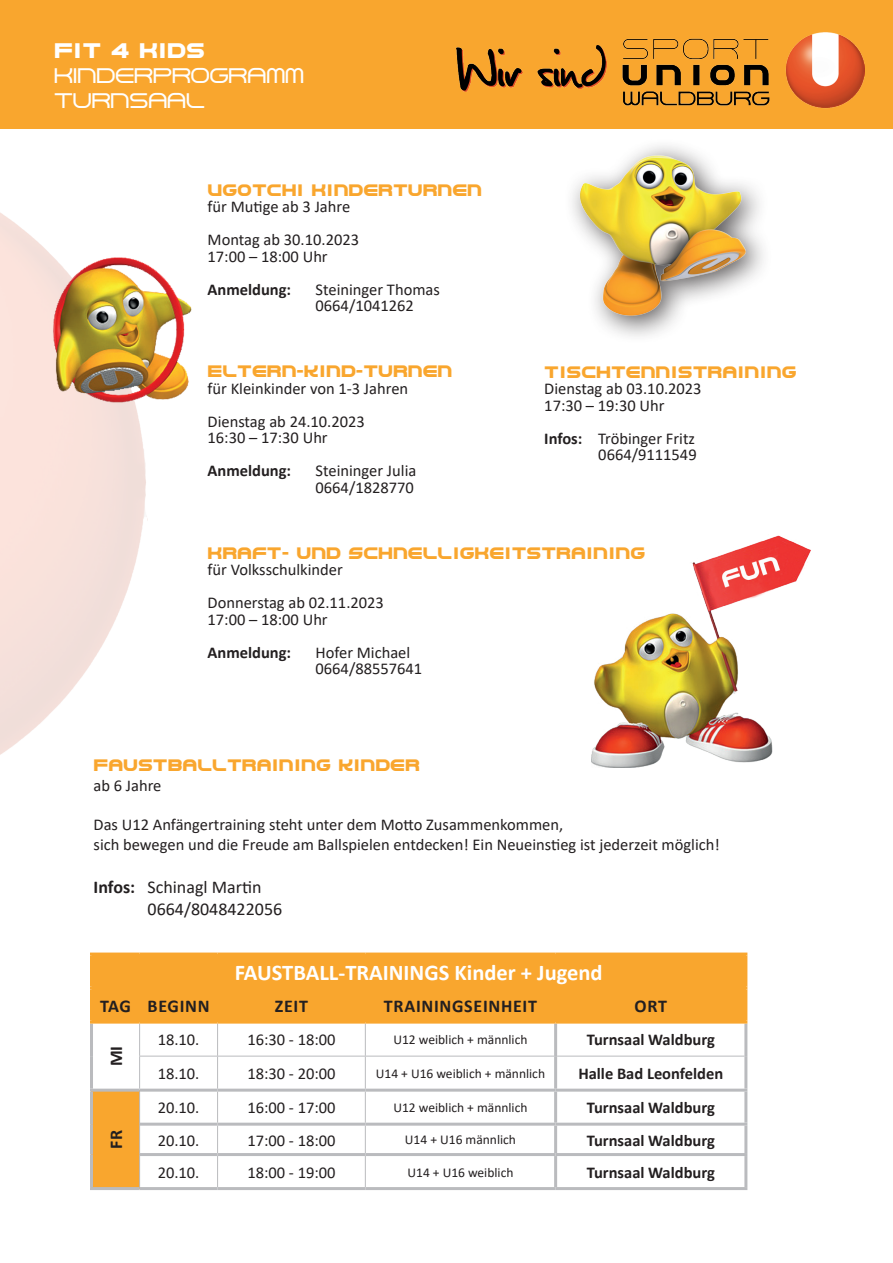
<style>
.page{position:relative;width:893px;height:1263px;background:#fff}
.page>*{position:absolute;margin:0;border:0;box-sizing:border-box;transform-origin:0 0}
.t1{font:700 22.5px "Calibri";color:#fff}
.t2{font:500 21px "Line";color:#fff}
.t3{font:900 21px "Line";color:#fff}
.t4{font:700 18px "Calibri";letter-spacing:.04em;color:#231f20}
.t5{font:18px "Calibri";color:#231f20}
.t6{font:16.5px "Calibri";color:#231f20}
.t7{font:700 16.5px "Calibri";color:#231f20}
.t8{font:900 16.5px "Line";color:#f9a62e}
.t9{font:13.5px "Calibri";color:#231f20}
.s1{font-weight:700}
</style>
<div class="page">
<div style="left:0;top:0;width:893px;height:129px;background:#f9a62e"></div>
<div style="left:563px;top:138px;width:210px;height:207px;background:#231f20;opacity:.75"></div>
<img style="left:563px;top:147px;width:207px;height:180px">
<img style="left:35px;top:249px;width:157px;height:179px">
<img style="left:591px;top:535px;width:220px;height:232px">
<div style="left:93px;top:955px;width:651px;height:65px;background:#f9a62e"></div>
<svg style="left:366px;top:1023px;width:378px;height:134px"></svg>
<div style="left:92px;top:1090px;width:48px;height:98px;background:#f9a62e"></div>
<hr style="left:217px;top:1023px;width:1px;height:33px;background:#babbbe">
<hr style="left:365px;top:1023px;width:1px;height:33px;background:#babbbe">
<hr style="left:139px;top:1056px;width:79px;height:1px;background:#babbbe">
<hr style="left:218px;top:1056px;width:147px;height:1px;background:#babbbe">
<hr style="left:217px;top:1056px;width:1px;height:33px;background:#babbbe">
<hr style="left:365px;top:1056px;width:189px;height:1px;background:#babbbe">
<hr style="left:365px;top:1056px;width:1px;height:33px;background:#babbbe">
<hr style="left:557px;top:1056px;width:187px;height:1px;background:#babbbe">
<hr style="left:139px;top:1023px;width:1px;height:33px;background:#babbbe">
<hr style="left:139px;top:1056px;width:1px;height:33px;background:#babbbe">
<hr style="left:139px;top:1092px;width:1px;height:32px;background:#babbbe">
<hr style="left:217px;top:1092px;width:1px;height:31px;background:#babbbe">
<hr style="left:365px;top:1092px;width:1px;height:31px;background:#babbbe">
<hr style="left:139px;top:1124px;width:1px;height:30px;background:#babbbe">
<svg style="left:217px;top:1126px;width:1px;height:27px"></svg>
<svg style="left:365px;top:1126px;width:1px;height:27px"></svg>
<hr style="left:139px;top:1154px;width:1px;height:33px;background:#babbbe">
<hr style="left:217px;top:1156px;width:1px;height:31px;background:#babbbe">
<hr style="left:365px;top:1156px;width:1px;height:31px;background:#babbbe">
<hr style="left:140px;top:1123px;width:78px;height:3px;background:#babbbe">
<hr style="left:218px;top:1123px;width:147px;height:3px;background:#babbbe">
<hr style="left:365px;top:1123px;width:191px;height:3px;background:#babbbe">
<hr style="left:556px;top:1123px;width:191px;height:3px;background:#babbbe">
<hr style="left:140px;top:1153px;width:78px;height:3px;background:#babbbe">
<hr style="left:218px;top:1153px;width:147px;height:3px;background:#babbbe">
<hr style="left:365px;top:1153px;width:191px;height:3px;background:#babbbe">
<hr style="left:556px;top:1153px;width:191px;height:3px;background:#babbbe">
<hr style="left:90px;top:1187px;width:50px;height:3px;background:#babbbe">
<hr style="left:140px;top:1187px;width:78px;height:3px;background:#babbbe">
<hr style="left:218px;top:1187px;width:147px;height:3px;background:#babbbe">
<hr style="left:365px;top:1187px;width:191px;height:3px;background:#babbbe">
<hr style="left:556px;top:1187px;width:191px;height:3px;background:#babbbe">
<hr style="left:90px;top:1092px;width:3px;height:32px;background:#babbbe">
<hr style="left:554px;top:1092px;width:3px;height:31px;background:#babbbe">
<hr style="left:744px;top:1092px;width:3px;height:31px;background:#babbbe">
<hr style="left:90px;top:1124px;width:3px;height:30px;background:#babbbe">
<hr style="left:554px;top:1126px;width:3px;height:27px;background:#babbbe">
<hr style="left:744px;top:1126px;width:3px;height:27px;background:#babbbe">
<hr style="left:90px;top:1154px;width:3px;height:33px;background:#babbbe">
<hr style="left:554px;top:1156px;width:3px;height:31px;background:#babbbe">
<hr style="left:744px;top:1156px;width:3px;height:31px;background:#babbbe">
<hr style="left:90px;top:1023px;width:3px;height:33px;background:#babbbe">
<hr style="left:90px;top:1056px;width:3px;height:33px;background:#babbbe">
<hr style="left:90px;top:1089px;width:50px;height:3px;background:#babbbe">
<hr style="left:554px;top:1023px;width:3px;height:33px;background:#babbbe">
<hr style="left:744px;top:1023px;width:3px;height:33px;background:#babbbe">
<hr style="left:554px;top:1056px;width:3px;height:33px;background:#babbbe">
<hr style="left:744px;top:1056px;width:3px;height:33px;background:#babbbe">
<hr style="left:140px;top:1089px;width:78px;height:3px;background:#babbbe">
<hr style="left:218px;top:1089px;width:147px;height:3px;background:#babbbe">
<hr style="left:365px;top:1089px;width:191px;height:3px;background:#babbbe">
<hr style="left:556px;top:1089px;width:191px;height:3px;background:#babbbe">
<hr style="left:90px;top:986px;width:50px;height:3px;background:#f9a62e">
<hr style="left:140px;top:986px;width:78px;height:3px;background:#f9a62e">
<hr style="left:218px;top:986px;width:147px;height:3px;background:#f9a62e">
<hr style="left:365px;top:986px;width:191px;height:3px;background:#f9a62e">
<hr style="left:556px;top:986px;width:191px;height:3px;background:#f9a62e">
<hr style="left:90px;top:952px;width:50px;height:3px;background:#f9a62e">
<hr style="left:90px;top:955px;width:3px;height:31px;background:#f9a62e">
<hr style="left:140px;top:952px;width:78px;height:3px;background:#f9a62e">
<hr style="left:218px;top:952px;width:147px;height:3px;background:#f9a62e">
<hr style="left:365px;top:952px;width:191px;height:3px;background:#f9a62e">
<hr style="left:556px;top:952px;width:191px;height:3px;background:#f9a62e">
<hr style="left:744px;top:955px;width:3px;height:31px;background:#f9a62e">
<hr style="left:90px;top:989px;width:3px;height:31px;background:#f9a62e">
<hr style="left:554px;top:989px;width:3px;height:31px;background:#f9a62e">
<hr style="left:744px;top:989px;width:3px;height:31px;background:#f9a62e">
<hr style="left:90px;top:1020px;width:50px;height:3px;background:#f9a62e">
<hr style="left:140px;top:1020px;width:78px;height:3px;background:#f9a62e">
<hr style="left:218px;top:1020px;width:147px;height:3px;background:#f9a62e">
<hr style="left:365px;top:1020px;width:191px;height:3px;background:#f9a62e">
<hr style="left:556px;top:1020px;width:191px;height:3px;background:#f9a62e">
<img style="left:456px;top:32px;width:409px;height:77px">
<p class="t3" style="left:54px;top:36px;width:153px">FIT 4 KIDS</p>
<p class="t2" style="left:54px;top:62px;width:252px">KINDERPROGRAMM</p>
<p class="t2" style="left:54px;top:88px;width:153px">TURNSAAL</p>
<p class="t8" style="left:208px;top:179px;width:276px">UGOTCHI KINDERTURNEN</p>
<p class="t6" style="left:208px;top:195px;width:144px">für Mutige ab 3 Jahre</p>
<p class="t6" style="left:208px;top:228px;width:153px">Montag ab 30.10.2023</p>
<p class="t6" style="left:208px;top:245px;width:122px">17:00 – 18:00 Uhr</p>
<p class="t7" style="left:208px;top:278px;width:85px">Anmeldung:</p>
<p class="t6" style="left:316px;top:278px;width:126px">Steininger Thomas</p>
<p class="t6" style="left:316px;top:294px;width:100px">0664/1041262</p>
<p class="t8" style="left:208px;top:360px;width:246px">ELTERN-KIND-TURNEN</p>
<p class="t6" style="left:208px;top:377px;width:202px">für Kleinkinder von 1-3 Jahren</p>
<p class="t6" style="left:208px;top:410px;width:159px">Dienstag ab 24.10.2023</p>
<p class="t6" style="left:208px;top:426px;width:122px">16:30 – 17:30 Uhr</p>
<p class="t7" style="left:208px;top:459px;width:85px">Anmeldung:</p>
<p class="t6" style="left:316px;top:459px;width:102px">Steininger Julia</p>
<p class="t6" style="left:316px;top:476px;width:100px">0664/1828770</p>
<p class="t8" style="left:544px;top:360px;width:254px">TISCHTENNISTRAINING</p>
<p class="t6" style="left:544px;top:377px;width:159px">Dienstag ab 03.10.2023</p>
<p class="t6" style="left:544px;top:394px;width:122px">17:30 – 19:30 Uhr</p>
<p class="t6" style="left:544px;top:427px;width:152px"><span class="s1">Infos:</span> Tröbinger Fritz</p>
<p class="t6" style="left:598px;top:443px;width:100px">0664/9111549</p>
<p class="t8" style="left:208px;top:542px;width:439px">KRAFT- UND SCHNELLIGKEITSTRAINING</p>
<p class="t6" style="left:208px;top:558px;width:137px">für Volksschulkinder</p>
<p class="t6" style="left:208px;top:591px;width:178px">Donnerstag ab 02.11.2023</p>
<p class="t6" style="left:208px;top:608px;width:122px">17:00 – 18:00 Uhr</p>
<p class="t7" style="left:208px;top:641px;width:85px">Anmeldung:</p>
<p class="t6" style="left:316px;top:641px;width:96px">Hofer Michael</p>
<p class="t6" style="left:316px;top:657px;width:108px">0664/88557641</p>
<p class="t8" style="left:94px;top:754px;width:328px">FAUSTBALLTRAINING KINDER</p>
<p class="t6" style="left:94px;top:774px;width:69px">ab 6 Jahre</p>
<p class="t6" style="left:94px;top:813px;width:471px">Das U12 Anfängertraining steht unter dem Motto Zusammenkommen,</p>
<p class="t6" style="left:94px;top:833px;width:628px">sich bewegen und die Freude am Ballspielen entdecken! Ein Neueinstieg ist jederzeit möglich!</p>
<p class="t5" style="left:94px;top:875px;width:169px"><span class="s1">Infos:</span> Schinagl Martin</p>
<p class="t5" style="left:148px;top:896px;width:136px">0664/8048422056</p>
<p class="t1" style="left:235px;top:956px;width:369px">FAUSTBALL-TRAININGS Kinder + Jugend</p>
<p class="t4" style="left:100px;top:993px;width:33px">TAG</p>
<p class="t4" style="left:148px;top:993px;width:64px">BEGINN</p>
<p class="t4" style="left:275px;top:993px;width:35px">ZEIT</p>
<p class="t4" style="left:384px;top:993px;width:155px">TRAININGSEINHEIT</p>
<p class="t4" style="left:635px;top:993px;width:34px">ORT</p>
<p class="t4" style="left:104px;top:1066px;width:22px;rotate:-90deg">MI</p>
<p class="t6" style="left:158px;top:1028px;width:43px">18.10.</p>
<p class="t6" style="left:247px;top:1028px;width:90px">16:30 - 18:00</p>
<p class="t9" style="left:393px;top:1030px;width:136px">U12 weiblich + männlich</p>
<p class="t7" style="left:587px;top:1028px;width:130px">Turnsaal Waldburg</p>
<p class="t6" style="left:158px;top:1062px;width:43px">18.10.</p>
<p class="t6" style="left:247px;top:1062px;width:90px">18:30 - 20:00</p>
<p class="t9" style="left:376px;top:1064px;width:171px">U14 + U16 weiblich + männlich</p>
<p class="t7" style="left:578px;top:1062px;width:146px">Halle Bad Leonfelden</p>
<p class="t4" style="left:104px;top:1148px;width:20px;rotate:-90deg">FR</p>
<p class="t6" style="left:158px;top:1096px;width:43px">20.10.</p>
<p class="t6" style="left:247px;top:1096px;width:90px">16:00 - 17:00</p>
<p class="t9" style="left:393px;top:1098px;width:136px">U12 weiblich + männlich</p>
<p class="t7" style="left:587px;top:1096px;width:130px">Turnsaal Waldburg</p>
<p class="t6" style="left:158px;top:1128px;width:43px">20.10.</p>
<p class="t6" style="left:247px;top:1128px;width:90px">17:00 - 18:00</p>
<p class="t9" style="left:405px;top:1130px;width:112px">U14 + U16 männlich</p>
<p class="t7" style="left:587px;top:1128px;width:130px">Turnsaal Waldburg</p>
<p class="t6" style="left:158px;top:1161px;width:43px">20.10.</p>
<p class="t6" style="left:247px;top:1161px;width:90px">18:00 - 19:00</p>
<p class="t9" style="left:407px;top:1163px;width:107px">U14 + U16 weiblich</p>
<p class="t7" style="left:587px;top:1160px;width:130px">Turnsaal Waldburg</p>
</div>
